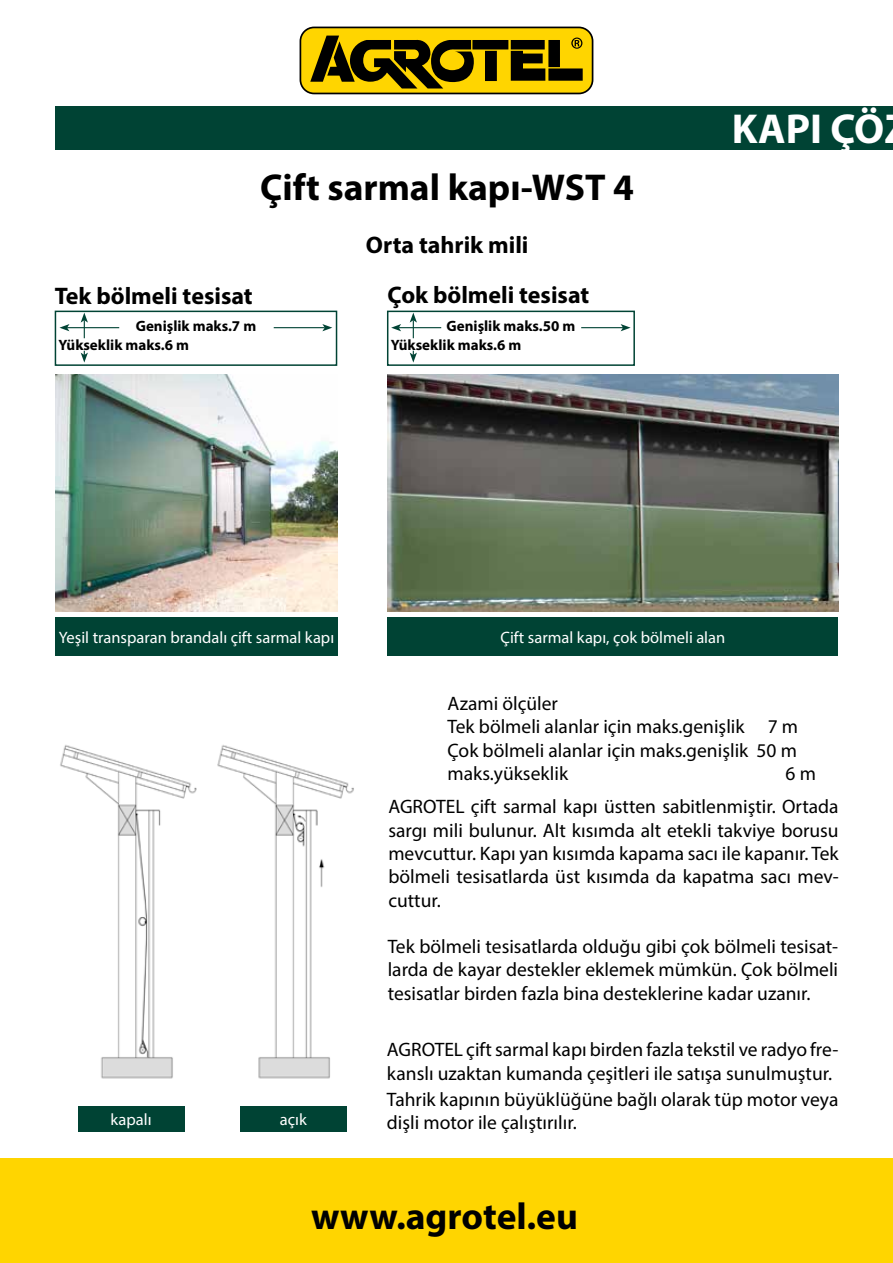
<style>
.page{position:relative;width:893px;height:1263px;background:#fff}
.page>*{position:absolute;margin:0;border:0;box-sizing:border-box;transform-origin:0 0}
.t1{font:700 42px "Myriad Pro";color:#fff}
.t2{font:700 37.5px "Myriad Pro";color:#000}
.t3{font:700 24px "Myriad Pro";color:#000}
.t4{font:19.5px/23.4px "Myriad Pro";color:#000}
.t5{font:16.5px "Myriad Pro";color:#fff}
.t6{font:700 15px/19.5px "Myriad Pro";color:#000}
</style>
<div class="page">
<div style="left:0;top:1158px;width:893px;height:105px;background:#ffd500"></div>
<svg style="left:300px;top:27px;width:293px;height:67px"></svg>
<div style="left:55px;top:106px;width:838px;height:43px;background:#004334"></div>
<img style="left:55px;top:374px;width:283px;height:238px">
<div style="left:55px;top:311px;width:282px;height:55px;border:2px solid #004334"></div>
<hr style="left:67px;top:327px;width:52px;height:1px;background:#004334">
<svg style="left:59px;top:324px;width:10px;height:7px"></svg>
<hr style="left:274px;top:327px;width:51px;height:1px;background:#004334">
<svg style="left:322px;top:324px;width:10px;height:7px"></svg>
<svg style="left:81px;top:351px;width:7px;height:12px"></svg>
<svg style="left:81px;top:313px;width:7px;height:25px"></svg>
<img style="left:388px;top:374px;width:450px;height:238px">
<div style="left:387px;top:311px;width:248px;height:55px;border:2px solid #004334"></div>
<hr style="left:399px;top:327px;width:42px;height:1px;background:#004334">
<svg style="left:391px;top:324px;width:10px;height:7px"></svg>
<hr style="left:581px;top:327px;width:42px;height:1px;background:#004334">
<svg style="left:621px;top:324px;width:10px;height:7px"></svg>
<svg style="left:410px;top:351px;width:7px;height:12px"></svg>
<svg style="left:410px;top:313px;width:7px;height:25px"></svg>
<img style="left:60px;top:745px;width:294px;height:334px">
<div style="left:55px;top:618px;width:283px;height:38px;background:#004334"></div>
<div style="left:387px;top:618px;width:451px;height:38px;background:#004334"></div>
<div style="left:78px;top:1106px;width:106px;height:25px;background:#004334"></div>
<div style="left:240px;top:1106px;width:107px;height:25px;background:#004334"></div>
<h2 class="t2" style="left:260px;top:163px;width:375px">Çift sarmal kapı-WST 4</h2>
<p class="t3" style="left:366px;top:230px;width:164px">Orta tahrik mili</p>
<p class="t3" style="left:55px;top:280px;width:199px">Tek bölmeli tesisat</p>
<p class="t3" style="left:388px;top:279px;width:203px">Çok bölmeli tesisat</p>
<p class="t6" style="left:59px;top:316px;width:199px;text-indent:77px">Genişlik maks.7 m<br>Yükseklik maks.6 m</p>
<p class="t6" style="left:391px;top:316px;width:186px;text-indent:56px">Genişlik maks.50 m<br>Yükseklik maks.6 m</p>
<h1 class="t1" style="left:732px;top:102px;width:154px">KAPI ÇÖ</h1>
<p class="t5" style="left:59px;top:627px;width:277px">Yeşil transparan brandalı çift sarmal kapı</p>
<p class="t5" style="left:501px;top:627px;width:226px">Çift sarmal kapı, çok bölmeli alan</p>
<p class="t4" style="left:448px;top:691px;width:352px">Azami ölçüler<br>Tek bölmeli alanlar için maks.genişlik 7 m<br>Çok bölmeli alanlar için maks.genişlik 50 m maks.yükseklik</p>
<p class="t4" style="left:786px;top:761px;width:32px">6 m</p>
<p class="t4" style="left:388px;top:795px;width:452px;text-align:justify">AGROTEL çift sarmal kapı üstten sabitlenmiştir. Ortada sargı mili bulunur. Alt kısımda alt etekli takviye borusu mevcuttur. Kapı yan kısımda kapama sacı ile kapanır. Tek bölmeli tesisatlarda üst kısımda da kapatma sacı mev&shy;cuttur.</p>
<p class="t4" style="left:388px;top:934px;width:452px;text-align:justify">Tek bölmeli tesisatlarda olduğu gibi çok bölmeli tesisat&shy;larda de kayar destekler eklemek mümkün. Çok bölmeli tesisatlar birden fazla bina desteklerine kadar uzanır.</p>
<p class="t5" style="left:111px;top:1109px;width:43px">kapalı</p>
<p class="t5" style="left:280px;top:1109px;width:28px">açık</p>
<p class="t4" style="left:387px;top:1037px;width:453px">AGROTEL çift sarmal kapı birden fazla tekstil ve radyo fre&shy;kanslı uzaktan kumanda çeşitleri ile satışa sunulmuştur.</p>
<p class="t4" style="left:387px;top:1087px;width:453px">Tahrik kapının büyüklüğüne bağlı olarak tüp motor veya dişli motor ile çalıştırılır.</p>
<h2 class="t2" style="left:311px;top:1191px;width:268px">www.agrotel.eu</h2>
</div>
